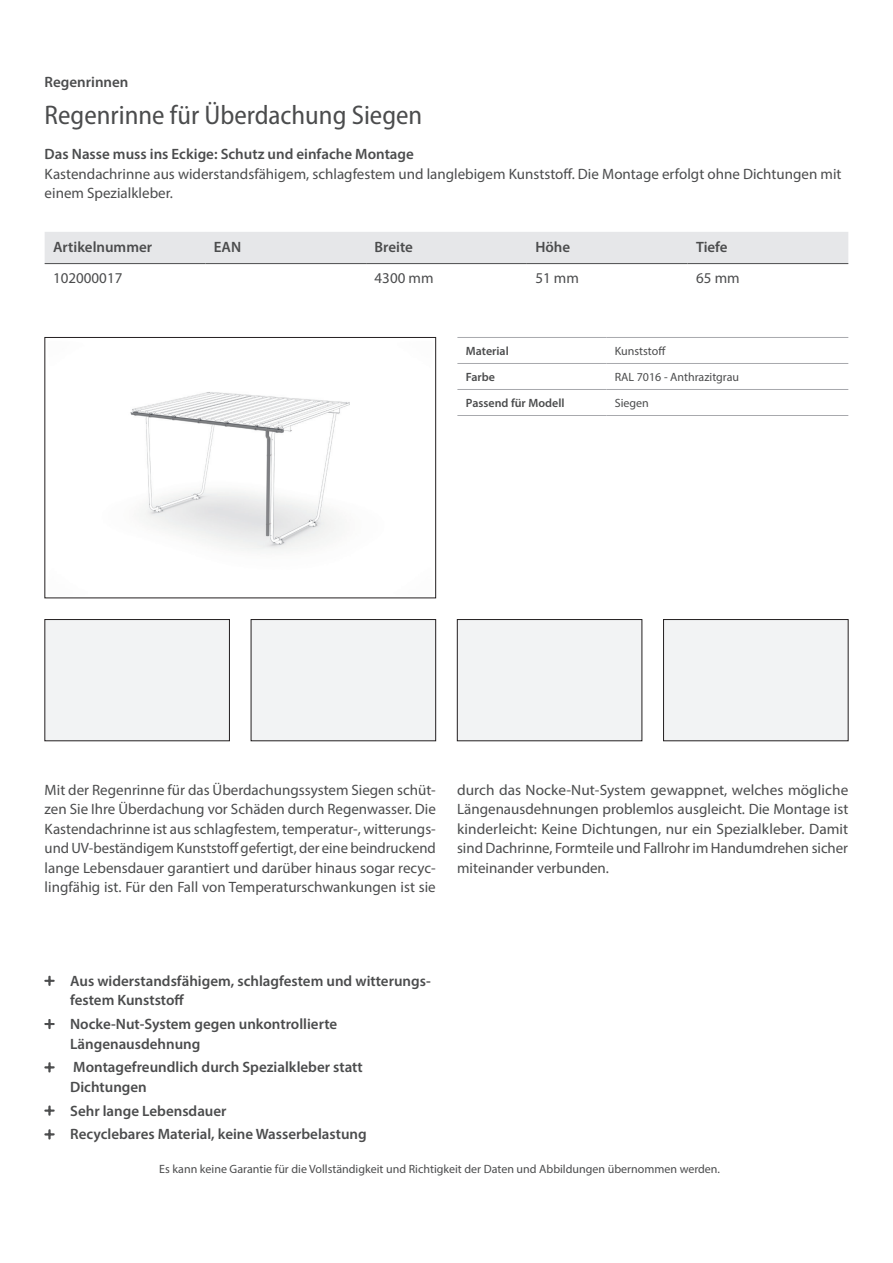
<style>
.page{position:relative;width:893px;height:1263px;background:#fff}
.page>*{position:absolute;margin:0;border:0;box-sizing:border-box;transform-origin:0 0}
.t1{font:semi-condensed 27px "Myriad Pro";color:#4b4c4d}
.t2{font:15px/19.5px "Myriad Pro";color:#4b4c4d;text-align:justify}
.t3{font:600 15px/19.5px "Myriad Pro";color:#4b4c4d}
.t4{font:12px "Myriad Pro";color:#4b4c4d}
.t5{font:600 12px "Myriad Pro";color:#4b4c4d}
</style>
<div class="page">
<img style="left:130px;top:392px;width:220px;height:158px">
<div style="left:45px;top:337px;width:391px;height:261px;border:1px solid #231f20"></div>
<div style="left:45px;top:619px;width:184px;height:122px;background:#f2f3f4"></div>
<div style="left:45px;top:619px;width:185px;height:122px;border:1px solid #231f20"></div>
<div style="left:251px;top:619px;width:185px;height:122px;background:#f2f3f4"></div>
<div style="left:251px;top:619px;width:185px;height:122px;border:1px solid #231f20"></div>
<div style="left:663px;top:619px;width:185px;height:122px;background:#f2f3f4"></div>
<div style="left:663px;top:619px;width:185px;height:122px;border:1px solid #231f20"></div>
<div style="left:457px;top:619px;width:185px;height:122px;background:#f2f3f4"></div>
<div style="left:457px;top:619px;width:185px;height:122px;border:1px solid #231f20"></div>
<div style="left:45px;top:232px;width:803px;height:31px;background:#e6e7e9"></div>
<hr style="left:45px;top:263px;width:160px;height:1px;background:#4b4c4d">
<hr style="left:205px;top:263px;width:161px;height:1px;background:#4b4c4d">
<hr style="left:366px;top:263px;width:161px;height:1px;background:#4b4c4d">
<hr style="left:527px;top:263px;width:161px;height:1px;background:#4b4c4d">
<hr style="left:688px;top:263px;width:160px;height:1px;background:#4b4c4d">
<hr style="left:457px;top:337px;width:149px;height:1px;background:#a8a9ad">
<hr style="left:606px;top:337px;width:242px;height:1px;background:#a8a9ad">
<hr style="left:457px;top:363px;width:149px;height:1px;background:#a8a9ad">
<hr style="left:606px;top:363px;width:242px;height:1px;background:#a8a9ad">
<hr style="left:457px;top:389px;width:149px;height:1px;background:#a8a9ad">
<hr style="left:606px;top:389px;width:242px;height:1px;background:#a8a9ad">
<hr style="left:457px;top:415px;width:149px;height:1px;background:#a8a9ad">
<hr style="left:606px;top:415px;width:242px;height:1px;background:#a8a9ad">
<p class="t3" style="left:45px;top:72px;width:85px">Regenrinnen</p>
<h1 class="t1" style="left:45px;top:99px;width:379px">Regenrinne für Überdachung Siegen</h1>
<p class="t3" style="left:45px;top:144px;width:371px">Das Nasse muss ins Eckige: Schutz und einfache Montage</p>
<p class="t2" style="left:45px;top:164px;width:798px">Kastendachrinne aus widerstandsfähigem, schlagfestem und langlebigem Kunststoff. Die Montage erfolgt ohne Dichtungen mit einem Spezialkleber.</p>
<p class="t3" style="left:53px;top:236px;width:101px">Artikelnummer</p>
<p class="t3" style="left:214px;top:236px;width:29px">EAN</p>
<p class="t3" style="left:375px;top:236px;width:40px">Breite</p>
<p class="t3" style="left:535px;top:236px;width:36px">Höhe</p>
<p class="t3" style="left:696px;top:236px;width:33px">Tiefe</p>
<p class="t2" style="left:53px;top:268px;width:71px">102000017</p>
<p class="t2" style="left:375px;top:268px;width:60px">4300 mm</p>
<p class="t2" style="left:535px;top:268px;width:45px">51 mm</p>
<p class="t2" style="left:696px;top:268px;width:45px">65 mm</p>
<p class="t5" style="left:466px;top:343px;width:44px">Material</p>
<p class="t4" style="left:615px;top:344px;width:53px">Kunststoff</p>
<p class="t5" style="left:466px;top:369px;width:31px">Farbe</p>
<p class="t4" style="left:615px;top:370px;width:126px">RAL 7016 - Anthrazitgrau</p>
<p class="t5" style="left:466px;top:395px;width:100px">Passend für Modell</p>
<p class="t4" style="left:615px;top:396px;width:36px">Siegen</p>
<p class="t2" style="left:45px;top:780px;width:393px">Mit der Regenrinne für das Überdachungssystem Siegen schüt&shy;zen Sie Ihre Überdachung vor Schäden durch Regenwasser. Die Kastendachrinne ist aus schlagfestem, temperatur-, witterungs&shy;und UV-beständigem Kunststoff gefertigt, der eine beindruckend lange Lebensdauer garantiert und darüber hinaus sogar recyc&shy;lingfähig ist. Für den Fall von Temperaturschwankungen ist sie</p>
<p class="t2" style="left:457px;top:780px;width:393px">durch das Nocke-Nut-System gewappnet, welches mögliche Längenausdehnungen problemlos ausgleicht. Die Montage ist kinderleicht: Keine Dichtungen, nur ein Spezialkleber. Damit sind Dachrinne, Formteile und Fallrohr im Handumdrehen sicher miteinander verbunden.</p>
<p class="t3" style="left:70px;top:970px;width:362px">Aus widerstandsfähigem, schlagfestem und witterungs&shy;festem Kunststoff</p>
<p class="t3" style="left:70px;top:1014px;width:269px">Nocke-Nut-System gegen unkontrollierte<br>Längenausdehnung</p>
<p class="t3" style="left:70px;top:1057px;width:294px">Montagefreundlich durch Spezialkleber statt<br>Dichtungen</p>
<p class="t3" style="left:70px;top:1098px;width:298px;line-height:23.7px">Sehr lange Lebensdauer<br>Recyclebares Material, keine Wasserbelastung</p>
<p class="t4" style="left:159px;top:1161px;width:562px">Es kann keine Garantie für die Vollständigkeit und Richtigkeit der Daten und Abbildungen übernommen werden.</p>
</div>
